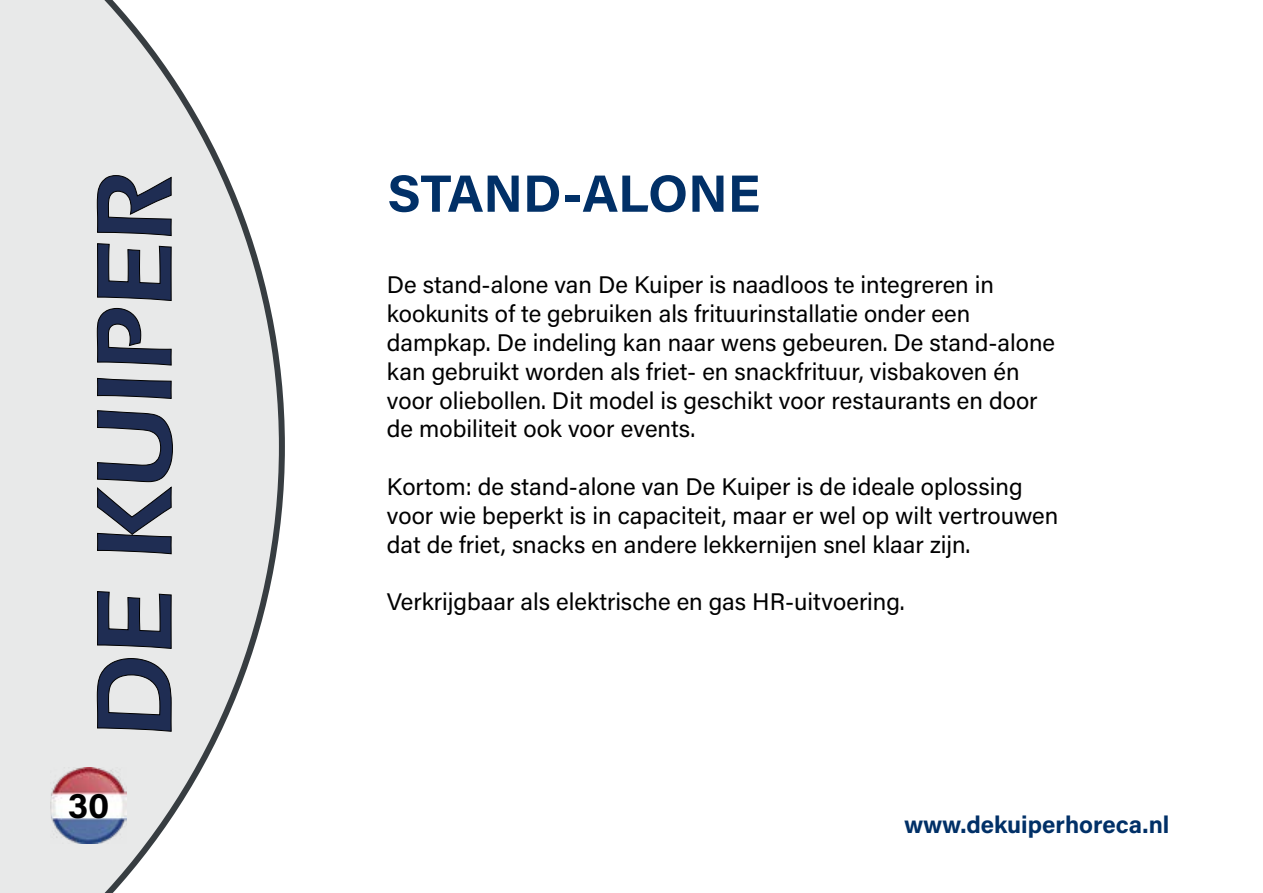
<style>
.page{position:relative;width:1263px;height:893px;background:#fff}
.page>*{position:absolute;margin:0;border:0;box-sizing:border-box;transform-origin:0 0}
.t1{font:700 52.5px "Acumin Pro";letter-spacing:-.005em;color:#013067}
.t2{font:700 36px "Acumin Pro";color:#000}
.t3{font:24px/28.8px "Acumin Pro";color:#000}
.t4{font:700 24px "Acumin Pro";color:#013067}
</style>
<div class="page">
<svg style="left:0;top:0;width:285px;height:893px"></svg>
<img style="left:51px;top:768px;width:76px;height:76px">
<svg style="left:97px;top:658px;width:74px;height:73px;background:#71788b"></svg>
<svg style="left:98px;top:591px;width:73px;height:57px;background:#6d7588"></svg>
<svg style="left:98px;top:411px;width:74px;height:143px;background:#7c8394"></svg>
<svg style="left:98px;top:378px;width:73px;height:20px"></svg>
<svg style="left:97px;top:308px;width:74px;height:57px;background:#7a8193"></svg>
<svg style="left:98px;top:244px;width:73px;height:57px;background:#6d7588"></svg>
<svg style="left:97px;top:176px;width:74px;height:60px;background:#676f84"></svg>
<h2 class="t2" style="left:68px;top:780px;width:43px">30</h2>
<h1 class="t1" style="left:387px;top:156px;width:374px">STAND-ALONE</h1>
<p class="t3" style="left:387px;top:270px;width:670px">De stand-alone van De Kuiper is naadloos te integreren in kookunits of te gebruiken als frituurinstallatie onder een dampkap. De indeling kan naar wens gebeuren. De stand-alone kan gebruikt worden als friet- en snackfrituur, visbakoven én voor oliebollen. Dit model is geschikt voor restaurants en door de mobiliteit ook voor events.</p>
<p class="t3" style="left:387px;top:471px;width:673px">Kortom: de stand-alone van De Kuiper is de ideale oplossing voor wie beperkt is in capaciteit, maar er wel op wilt vertrouwen dat de friet, snacks en andere lekkernijen snel klaar zijn.</p>
<p class="t3" style="left:387px;top:586px;width:519px">Verkrijgbaar als elektrische en gas HR-uitvoering.</p>
<p class="t4" style="left:904px;top:807px;width:267px">www.dekuiperhoreca.nl</p>
</div>
